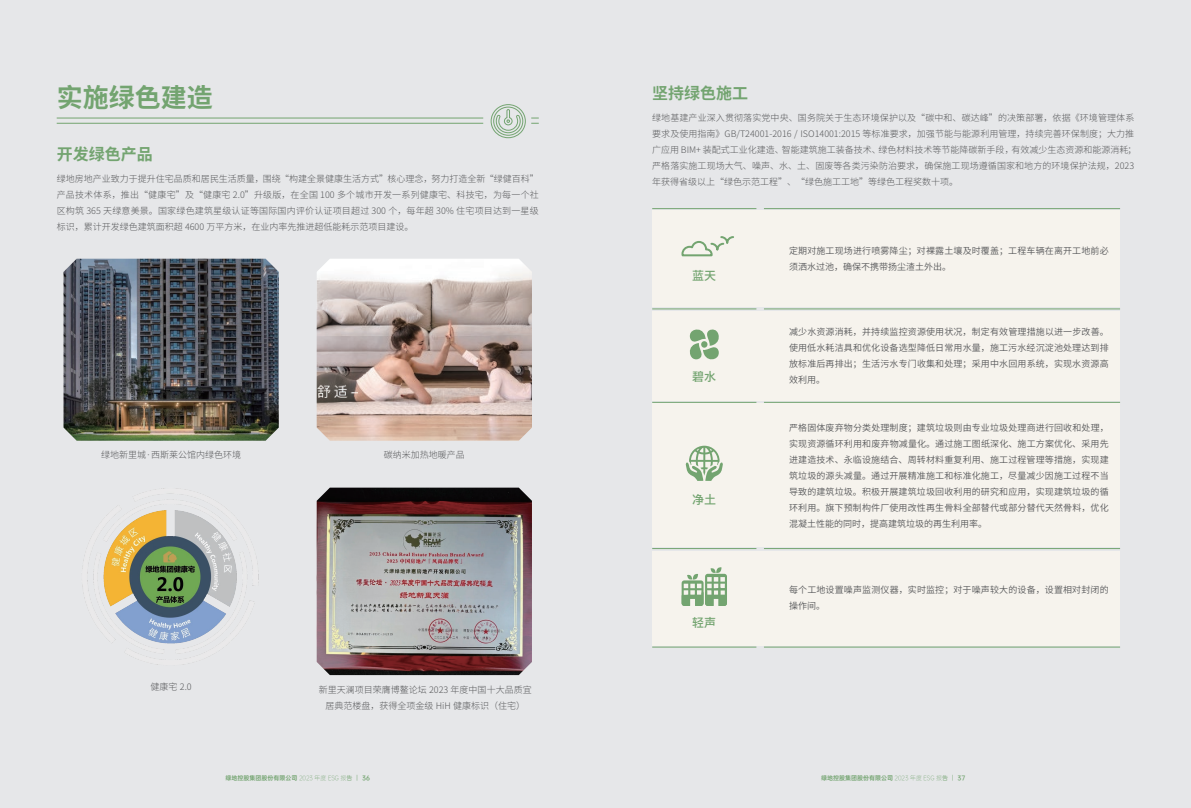
<style>
.page{position:relative;width:1191px;height:808px;background:#fff}
.page>*{position:absolute;margin:0;border:0;box-sizing:border-box;transform-origin:0 0}
.t1{font:700 26px "Source Han Sans CN";color:#73a470}
.t2{font:700 16px "Source Han Sans CN";color:#73a470}
.t3{font:500 12px "Source Han Sans CN";color:#73a470}
.t4{font:300 9px/16px "Source Han Sans CN";color:#57585a;text-align:justify}
.t5{font:9px/16px "Source Han Sans CN";letter-spacing:.015em;color:#57585a}
.t6{font:6px "OPPO Sans B";color:#73a470}
.s1{font-family:"OPPO Sans L"}
.s2{font-family:"OPPO Sans R"}
</style>
<div class="page">
<div style="left:0;top:0;width:595px;height:808px;background:#e6e7e9"></div>
<div style="left:595px;top:0;width:596px;height:808px;background:#e6e7e9"></div>
<svg style="left:56px;top:104px;width:483px;height:34px"></svg>
<img style="left:64px;top:259px;width:215px;height:182px">
<img style="left:82px;top:488px;width:177px;height:177px">
<img style="left:317px;top:259px;width:215px;height:182px">
<img style="left:317px;top:488px;width:215px;height:187px">
<hr style="left:652px;top:208px;width:104px;height:1px;background:#73a470">
<hr style="left:652px;top:309px;width:104px;height:1px;background:#73a470">
<hr style="left:764px;top:208px;width:356px;height:1px;background:#73a470">
<hr style="left:764px;top:309px;width:356px;height:1px;background:#73a470">
<hr style="left:652px;top:402px;width:104px;height:1px;background:#73a470">
<hr style="left:764px;top:402px;width:356px;height:1px;background:#73a470">
<hr style="left:652px;top:548px;width:104px;height:1px;background:#73a470">
<hr style="left:764px;top:548px;width:356px;height:1px;background:#73a470">
<hr style="left:652px;top:647px;width:104px;height:1px;background:#73a470">
<hr style="left:764px;top:647px;width:356px;height:1px;background:#73a470">
<div style="left:652px;top:210px;width:468px;height:97px;background:#f6f3ed"></div>
<div style="left:652px;top:311px;width:468px;height:90px;background:#f6f3ed"></div>
<div style="left:652px;top:404px;width:468px;height:143px;background:#f6f3ed"></div>
<div style="left:652px;top:551px;width:468px;height:94px;background:#f6f3ed"></div>
<svg style="left:681px;top:236px;width:53px;height:21px"></svg>
<svg style="left:685px;top:446px;width:38px;height:35px"></svg>
<svg style="left:681px;top:567px;width:46px;height:39px"></svg>
<svg style="left:689px;top:329px;width:30px;height:31px"></svg>
<div style="left:701px;top:341px;width:6px;height:7px;background:#73a470;border-radius:50%"></div>
<h1 class="t1" style="left:57px;top:82px;width:157px">实施绿色建造</h1>
<h2 class="t2" style="left:57px;top:145px;width:97px">开发绿色产品</h2>
<p class="t4" style="left:57px;top:171px;width:483px">绿地房地产业致力于提升住宅品质和居民生活质量，围绕“构建全景健康生活方式”核心理念，努力打造全新“绿健百科”产品技术体系，推出“健康宅”及“健康宅 2.0”升级版，在全国 100 多个城市开发一系列健康宅、科技宅，为每一个社区构筑 365 天绿意美景。国家绿色建筑星级认证等国际国内评价认证项目超过 300 个，每年超 30% 住宅项目达到一星级标识，累计开发绿色建筑面积超 4600 万平方米，在业内率先推进超低能耗示范项目建设。</p>
<p class="t4" style="left:101px;top:447px;width:141px">绿地新里城·西斯莱公馆内绿色环境</p>
<p class="t4" style="left:384px;top:447px;width:82px">碳纳米加热地暖产品</p>
<p class="t4" style="left:151px;top:679px;width:43px">健康宅 2.0</p>
<p class="t4" style="left:319px;top:681px;width:214px;text-align:center">新里天澜项目荣膺博鳌论坛 2023 年度中国十大品质宜居典范楼盘，获得全项金级 HiH 健康标识（住宅）</p>
<h2 class="t2" style="left:652px;top:84px;width:97px">坚持绿色施工</h2>
<p class="t4" style="left:652px;top:110px;width:486px;text-align:left">绿地基建产业深入贯彻落实党中央、国务院关于生态环境保护以及“碳中和、碳达峰”的决策部署，依据《环境管理体系要求及使用指南》GB/T24001-2016 / ISO14001:2015 等标准要求，加强节能与能源利用管理，持续完善环保制度；大力推广应用 BIM+ 装配式工业化建造、智能建筑施工装备技术、绿色材料技术等节能降碳新手段，有效减少生态资源和能源消耗；严格落实施工现场大气、噪声、水、土、固废等各类污染防治要求，确保施工现场遵循国家和地方的环境保护法规，2023年获得省级以上“绿色示范工程”、“绿色施工工地”等绿色工程奖数十项。</p>
<h3 class="t3" style="left:692px;top:268px;width:25px">蓝天</h3>
<h3 class="t3" style="left:692px;top:369px;width:25px">碧水</h3>
<h3 class="t3" style="left:692px;top:492px;width:25px">净土</h3>
<h3 class="t3" style="left:692px;top:616px;width:25px">轻声</h3>
<p class="t5" style="left:789px;top:243px;width:321px">定期对施工现场进行喷雾降尘；对裸露土壤及时覆盖；工程车辆在离开工地前必须洒水过池，确保不携带扬尘渣土外出。</p>
<p class="t5" style="left:789px;top:324px;width:321px;text-align:justify">减少水资源消耗，并持续监控资源使用状况，制定有效管理措施以进一步改善。使用低水耗洁具和优化设备选型降低日常用水量，施工污水经沉淀池处理达到排放标准后再排出；生活污水专门收集和处理；采用中水回用系统，实现水资源高效利用。</p>
<p class="t5" style="left:789px;top:420px;width:321px;text-align:justify">严格固体废弃物分类处理制度；建筑垃圾则由专业垃圾处理商进行回收和处理，实现资源循环利用和废弃物减量化。通过施工图纸深化、施工方案优化、采用先进建造技术、永临设施结合、周转材料重复利用、施工过程管理等措施，实现建筑垃圾的源头减量。通过开展精准施工和标准化施工，尽量减少因施工过程不当导致的建筑垃圾。积极开展建筑垃圾回收利用的研究和应用，实现建筑垃圾的循环利用。旗下预制构件厂使用改性再生骨料全部替代或部分替代天然骨料，优化混凝土性能的同时，提高建筑垃圾的再生利用率。</p>
<p class="t5" style="left:789px;top:582px;width:321px">每个工地设置噪声监测仪器，实时监控；对于噪声较大的设备，设置相对封闭的操作间。</p>
<p class="t6" style="left:225px;top:773px;width:146px">绿地控股集团股份有限公司 <span class="s1">2023 年度 ESG 报</span><span class="s2">告 ｜</span> 36</p>
<p class="t6" style="left:821px;top:773px;width:146px">绿地控股集团股份有限公司 <span class="s1">2023 年度 ESG 报</span><span class="s2">告 ｜</span> 37</p>
</div>
